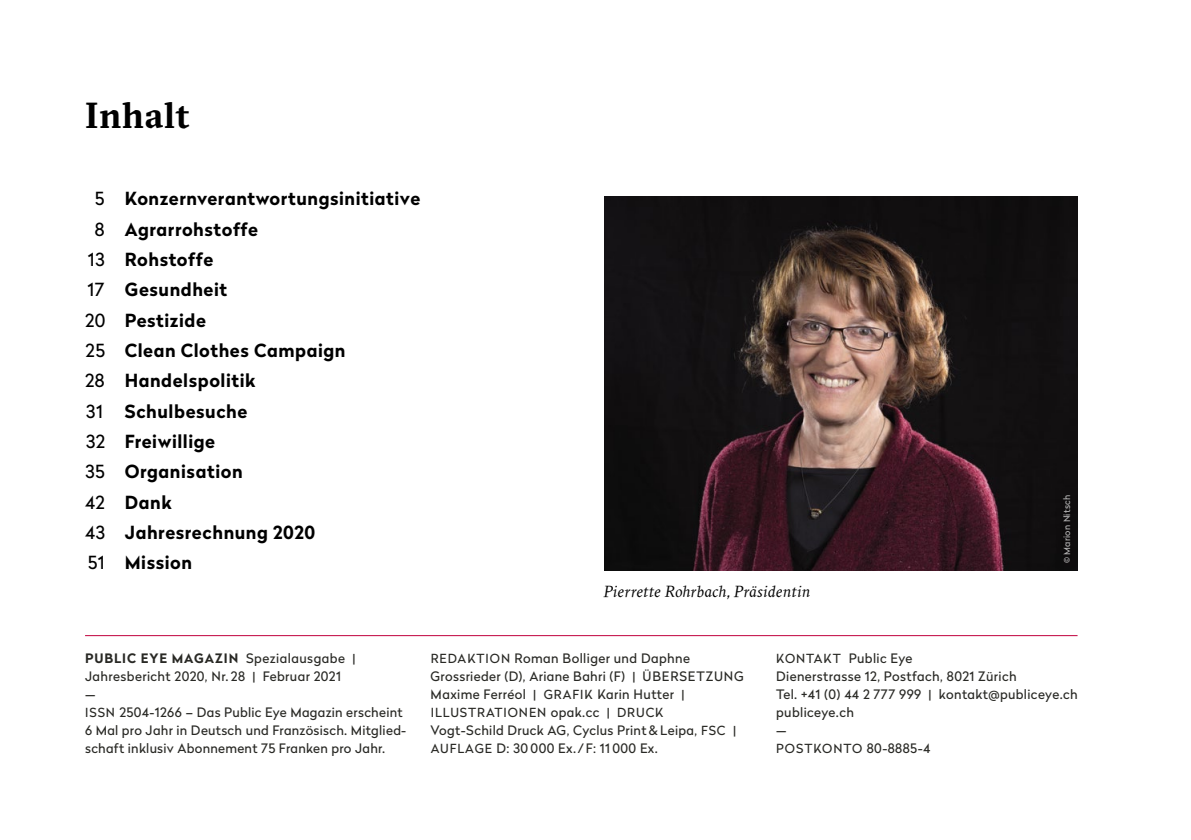
<style>
.page{position:relative;width:1191px;height:840px;background:#fff}
.page>*{position:absolute;margin:0;border:0;box-sizing:border-box;transform-origin:0 0}
.t1{font:700 36px "GT Sectra";letter-spacing:.02em;color:#000}
.t2{font:700 18px "Radikal";letter-spacing:.03em;color:#000}
.t3{font:italic 16px "GT Sectra";letter-spacing:.015em;color:#000}
.t4{font:13px/18px "Radikal";letter-spacing:.03em;color:#292925}
.t5{font:12.4px "Radikal";letter-spacing:.075em;color:#292925}
.t6{font:9px "Radikal";letter-spacing:.03em;color:#fff}
.s1{font-weight:400}
.s2{font-weight:700}
.s3{font-size:12.4px}
.s4{font-size:13px}
</style>
<div class="page">
<img style="left:604px;top:197px;width:473px;height:373px">
<hr style="left:85px;top:634px;width:992px;height:1px;background:#c0003d">
<div style="left:1052px;top:485px;width:28px;height:87px;background:#0e0d0d"></div>
<h1 class="t1" style="left:85px;top:92px;width:106px">Inhalt</h1>
<h2 class="t2" style="left:95px;top:186px;width:327px"><span class="s1">5</span> Konzernverantwortungsinitiative</h2>
<h2 class="t2" style="left:95px;top:216px;width:165px"><span class="s1">8</span> Agrarrohstoffe</h2>
<h2 class="t2" style="left:88px;top:246px;width:127px"><span class="s1">13</span> Rohstoffe</h2>
<h2 class="t2" style="left:88px;top:276px;width:141px"><span class="s1">17</span> Gesundheit</h2>
<h2 class="t2" style="left:85px;top:307px;width:122px"><span class="s1">20</span> Pestizide</h2>
<h2 class="t2" style="left:86px;top:337px;width:261px"><span class="s1">25</span> Clean Clothes Campaign</h2>
<h2 class="t2" style="left:85px;top:367px;width:172px"><span class="s1">28</span> Handelspolitik</h2>
<h2 class="t2" style="left:86px;top:398px;width:163px"><span class="s1">31</span> Schulbesuche</h2>
<h2 class="t2" style="left:86px;top:428px;width:131px"><span class="s1">32</span> Freiwillige</h2>
<h2 class="t2" style="left:85px;top:458px;width:159px"><span class="s1">35</span> Organisation</h2>
<h2 class="t2" style="left:85px;top:489px;width:88px"><span class="s1">42</span> Dank</h2>
<h2 class="t2" style="left:85px;top:519px;width:232px"><span class="s1">43</span> Jahresrechnung 2020</h2>
<h2 class="t2" style="left:88px;top:549px;width:106px"><span class="s1">51</span> Mission</h2>
<p class="t3" style="left:604px;top:580px;width:208px">Pierrette Rohrbach, Präsidentin</p>
<p class="t6" style="left:1060px;top:562px;width:70px;rotate:-90deg">© Marion Nitsch</p>
<p class="t4" style="left:85px;top:647px;width:323px"><span class="s2">PUBLIC EYE MAGAZIN</span> Spezialausgabe | Jahresbericht 2020, Nr. 28 | Februar 2021<br>—<br><span class="s3">ISSN</span> 2504-1266 – Das Public Eye Magazin erscheint 6 Mal pro Jahr in Deutsch und Französisch. Mitglied&shy;schaft inklusiv Abonnement 75 Franken pro Jahr.</p>
<p class="t4" style="left:430px;top:647px;width:315px"><span class="s3">REDAKTION</span> Roman Bolliger und Daphne<br>Grossrieder (D), Ariane Bahri (F) | ÜBERSETZUNG<br>Maxime Ferréol | <span class="s3">GRAFIK</span> Karin Hutter |</p>
<p class="t5" style="left:431px;top:703px;width:234px">ILLUSTRATIONEN <span class="s4">opak.cc |</span> DRUCK</p>
<p class="t4" style="left:430px;top:719px;width:307px">Vogt-Schild Druck AG, Cyclus Print &amp; Leipa, <span class="s3">FSC</span> |<br><span class="s3">AUFLAGE</span> D: 30 000 Ex./F: 11 000 Ex.</p>
<p class="t4" style="left:776px;top:647px;width:303px"><span class="s3">KONTAKT</span> Public Eye<br>Dienerstrasse 12, Postfach, 8021 Zürich<br>Tel. +41 (0) 44 2 777 999 | kontakt@publiceye.ch publiceye.ch<br>—</p>
<p class="t5" style="left:776px;top:739px;width:156px">POSTKONTO <span class="s4">80-8885-4</span></p>
</div>
